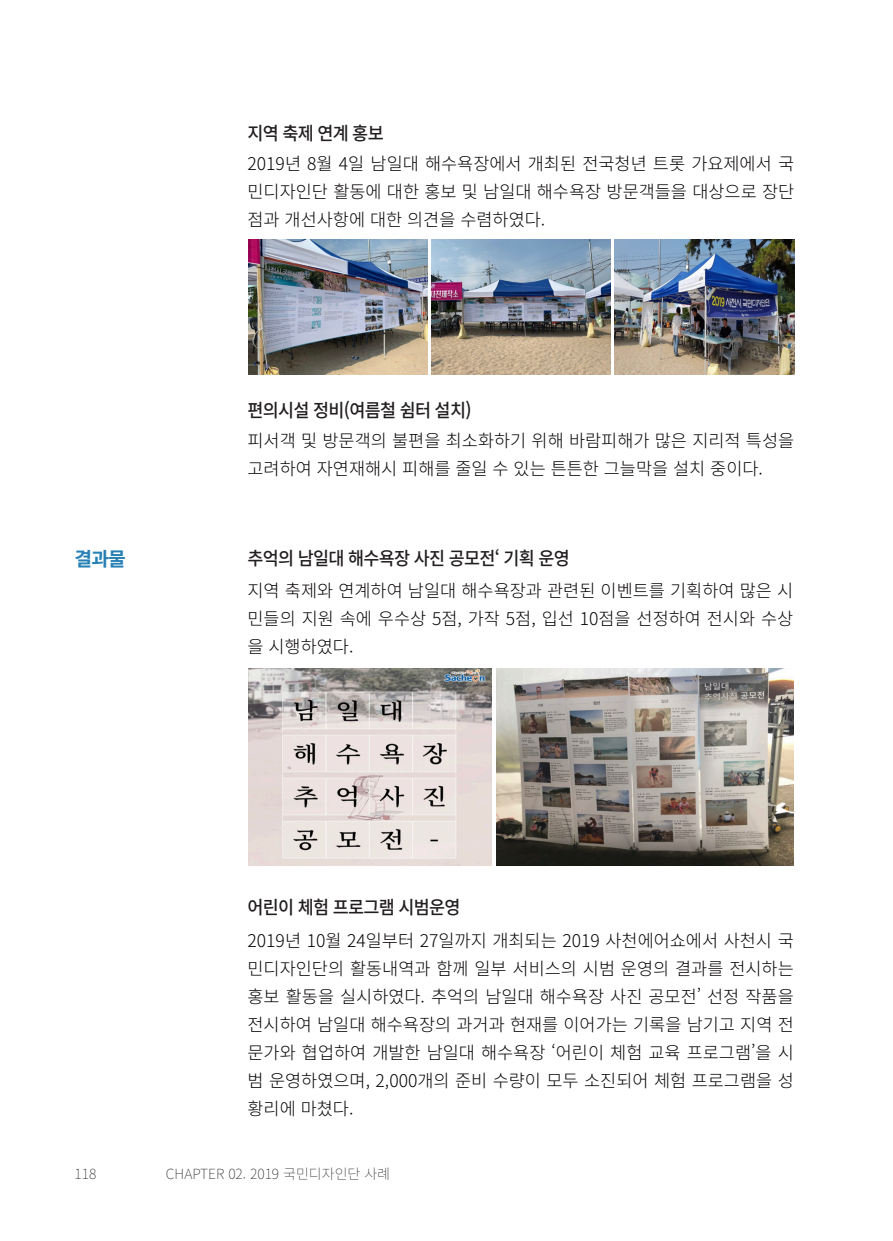
<style>
.page{position:relative;width:893px;height:1241px;background:#fff}
.page>*{position:absolute;margin:0;border:0;box-sizing:border-box;transform-origin:0 0}
.t1{font:700 19.25px "Noto Sans CJ Kkr";color:#2680b4}
.t2{font:500 18.38px "Noto Sans CJ Kkr";letter-spacing:-.04em;color:#231f20;scale:.95 1}
.t3{font:300 17.5px/28px "Noto Sans CJ Kkr";color:#070304;text-align:justify}
.t4{font:100 14px "Noto Sans CJ Kkr";color:#231f20}
</style>
<div class="page">
<img style="left:248px;top:239px;width:179px;height:136px">
<img style="left:248px;top:668px;width:243px;height:197px">
<img style="left:431px;top:239px;width:180px;height:136px">
<img style="left:496px;top:668px;width:298px;height:197px">
<img style="left:615px;top:239px;width:179px;height:136px">
<p class="t2" style="left:248px;top:123px;width:145px">지역 축제 연계 홍보</p>
<p class="t3" style="left:248px;top:149px;width:548px">2019년 8월 4일 남일대 해수욕장에서 개최된 전국청년 트롯 가요제에서 국 민디자인단 활동에 대한 홍보 및 남일대 해수욕장 방문객들을 대상으로 장단 점과 개선사항에 대한 의견을 수렴하였다.</p>
<p class="t2" style="left:248px;top:400px;width:237px">편의시설 정비(여름철 쉼터 설치)</p>
<p class="t1" style="left:74px;top:547px;width:53px">결과물</p>
<p class="t3" style="left:248px;top:427px;width:548px">피서객 및 방문객의 불편을 최소화하기 위해 바람피해가 많은 지리적 특성을 고려하여 자연재해시 피해를 줄일 수 있는 튼튼한 그늘막을 설치 중이다.</p>
<p class="t2" style="left:248px;top:547px;width:341px">추억의 남일대 해수욕장 사진 공모전‘ 기획 운영</p>
<p class="t3" style="left:248px;top:577px;width:547px">지역 축제와 연계하여 남일대 해수욕장과 관련된 이벤트를 기획하여 많은 시 민들의 지원 속에 우수상 5점, 가작 5점, 입선 10점을 선정하여 전시와 수상 을 시행하였다.</p>
<p class="t2" style="left:248px;top:897px;width:226px">어린이 체험 프로그램 시범운영</p>
<p class="t3" style="left:248px;top:926px;width:548px">2019년 10월 24일부터 27일까지 개최되는 2019 사천에어쇼에서 사천시 국 민디자인단의 활동내역과 함께 일부 서비스의 시범 운영의 결과를 전시하는 홍보 활동을 실시하였다. 추억의 남일대 해수욕장 사진 공모전’ 선정 작품을 전시하여 남일대 해수욕장의 과거과 현재를 이어가는 기록을 남기고 지역 전 문가와 협업하여 개발한 남일대 해수욕장 ‘어린이 체험 교육 프로그램’을 시 범 운영하였으며, 2,000개의 준비 수량이 모두 소진되어 체험 프로그램을 성 황리에 마쳤다.</p>
<p class="t4" style="left:74px;top:1165px;width:23px">118</p>
<p class="t4" style="left:166px;top:1165px;width:226px">CHAPTER 02. 2019 국민디자인단 사례</p>
</div>
